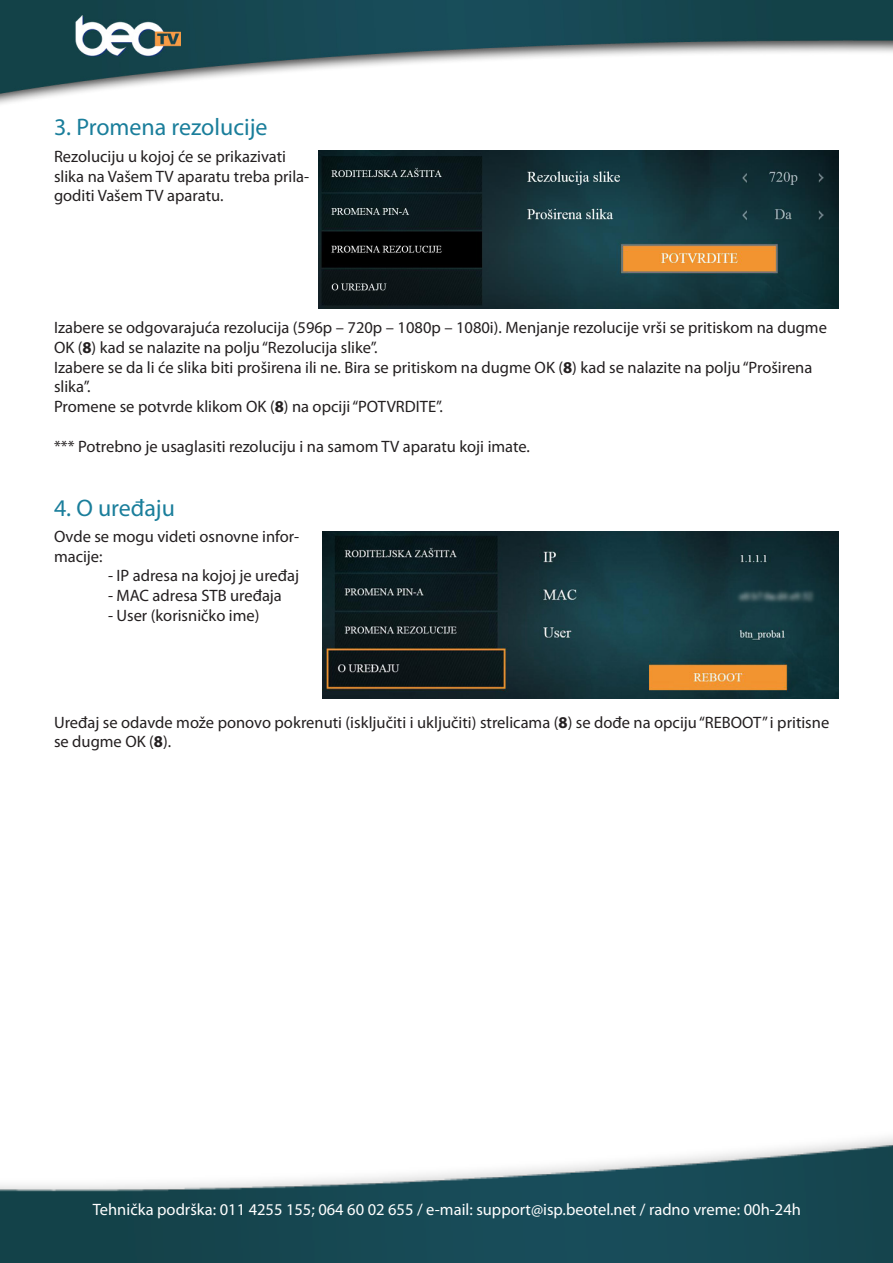
<style>
.page{position:relative;width:893px;height:1263px;background:#fff}
.page>*{position:absolute;margin:0;border:0;box-sizing:border-box;transform-origin:0 0}
.t1{font:24px "Myriad Pro";color:#1a7e9b}
.t2{font:16.5px/19.8px "Myriad Pro";color:#231f20}
.t3{font:16.5px "Myriad Pro";color:#fff}
.s1{font-weight:700}
</style>
<div class="page">
<img style="left:0;top:0;width:893px;height:104px">
<img style="left:0;top:1137px;width:893px;height:126px">
<img style="left:319px;top:150px;width:520px;height:158px">
<img style="left:323px;top:531px;width:516px;height:168px">
<p class="t1" style="left:54px;top:112px;width:215px">3. Promena rezolucije</p>
<p class="t2" style="left:54px;top:146px;width:257px">Rezoluciju u kojoj će se prikazivati slika na Vašem TV aparatu treba prila&shy;goditi Vašem TV aparatu.</p>
<p class="t2" style="left:54px;top:317px;width:774px">Izabere se odgovarajuća rezolucija (596p – 720p – 1080p – 1080i). Menjanje rezolucije vrši se pritiskom na dugme<br>OK (<span class="s1">8</span>) kad se nalazite na polju “Rezolucija slike”.</p>
<p class="t2" style="left:54px;top:357px;width:760px">Izabere se da li će slika biti proširena ili ne. Bira se pritiskom na dugme OK (<span class="s1">8</span>) kad se nalazite na polju “Proširena slika”.</p>
<p class="t2" style="left:54px;top:396px;width:390px">Promene se potvrde klikom OK (<span class="s1">8</span>) na opciji “POTVRDITE”.</p>
<p class="t2" style="left:54px;top:436px;width:477px">*** Potrebno je usaglasiti rezoluciju i na samom TV aparatu koji imate.</p>
<p class="t1" style="left:54px;top:493px;width:123px">4. O uređaju</p>
<p class="t2" style="left:54px;top:526px;width:247px">Ovde se mogu videti osnovne infor&shy;macije:</p>
<p class="t2" style="left:108px;top:566px;width:193px">- IP adresa na kojoj je uređaj</p>
<p class="t2" style="left:108px;top:585px;width:175px">- MAC adresa STB uređaja</p>
<p class="t2" style="left:108px;top:605px;width:153px">- User (korisničko ime)</p>
<p class="t2" style="left:54px;top:712px;width:777px">Uređaj se odavde može ponovo pokrenuti (isključiti i uključiti) strelicama (<span class="s1">8</span>) se dođe na opciju “REBOOT” i pritisne se dugme OK (<span class="s1">8</span>).</p>
<p class="t3" style="left:93px;top:1200px;width:710px">Tehnička podrška: 011 4255 155; 064 60 02 655 / e-mail: support@isp.beotel.net / radno vreme: 00h-24h</p>
</div>
